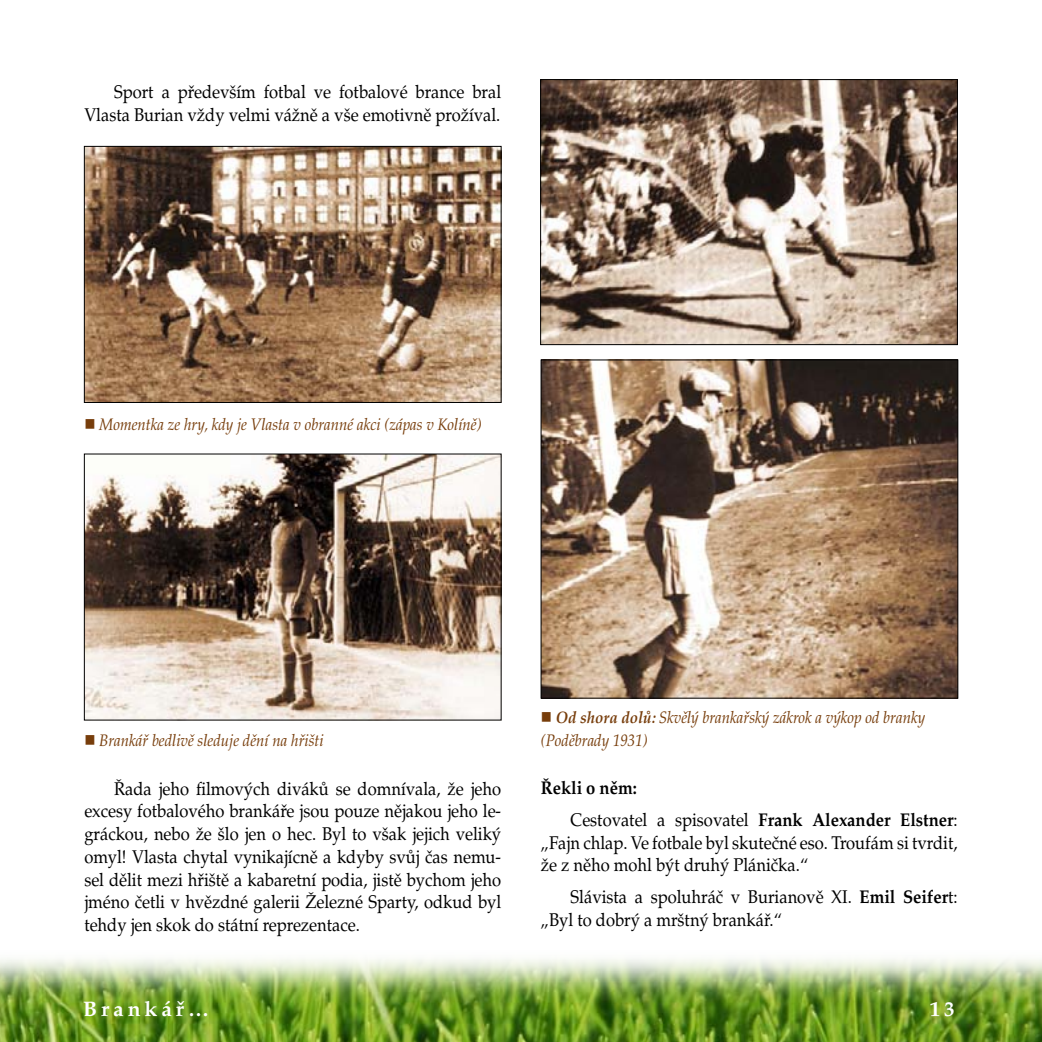
<style>
.page{position:relative;width:1042px;height:1042px;background:#fff}
.page>*{position:absolute;margin:0;border:0;box-sizing:border-box;transform-origin:0 0}
.t1{font:700 21px "Palatino CE";letter-spacing:.19em;color:#fff}
.t2{font:18.38px/22.8px "Palatino CE";color:#000;scale:.9 1}
.t3{font:700 18.38px/31.7px "Palatino CE";color:#000;scale:.9 1}
.t4{font:italic 16.62px/22.8px "Palatino CE";color:#773d0b;scale:.9 1}
.s1{font-weight:700}
.s2{font-weight:400}
</style>
<div class="page">
<img style="left:0;top:959px;width:1042px;height:83px">
<img style="left:86px;top:148px;width:413px;height:253px">
<div style="left:84px;top:146px;width:417px;height:257px;border:1px solid #000"></div>
<img style="left:86px;top:456px;width:413px;height:262px">
<img style="left:542px;top:81px;width:413px;height:262px">
<div style="left:540px;top:79px;width:417px;height:266px;border:1px solid #000"></div>
<img style="left:543px;top:362px;width:413px;height:334px">
<div style="left:541px;top:360px;width:417px;height:338px;border:1px solid #000"></div>
<p class="t2" style="left:84px;top:81px;width:464px;text-align:right">Sport a především fotbal ve fotbalové brance bral<br>Vlasta Burian vždy velmi vážně a vše emotivně prožíval.</p>
<p class="t4" style="left:84px;top:413px;width:443px">■ Momentka ze hry, kdy je Vlasta v obranné akci (zápas v Kolíně)</p>
<p class="t4" style="left:84px;top:729px;width:267px">■ Brankář bedlivě sleduje dění na hřišti</p>
<p class="t2" style="left:84px;top:777px;width:465px;text-align:justify;text-indent:30px">Řada jeho filmových diváků se domnívala, že jeho excesy fotbalového brankáře jsou pouze nějakou jeho le&shy;gráckou, nebo že šlo jen o hec. Byl to však jejich veliký omyl! Vlasta chytal vynikajícně a kdyby svůj čas nemu&shy;sel dělit mezi hřiště a kabaretní podia, jistě bychom jeho jméno četli v hvězdné galerii Železné Sparty, odkud byl tehdy jen skok do státní reprezentace.</p>
<p class="t1" style="left:83px;top:997px;width:127px">Brankář…</p>
<p class="t4" style="left:541px;top:706px;width:428px">■ <span class="s1">Od shora dolů:</span> Skvělý brankařský zákrok a výkop od branky (Poděbrady 1931)</p>
<p class="t3" style="left:570px;top:772px;width:431px;text-indent:-30px">Řekli o něm:<br><span class="s2">Cestovatel a spisovatel</span> Frank Alexander Elstner<span class="s2">:</span></p>
<p class="t2" style="left:541px;top:831px;width:464px">„Fajn chlap. Ve fotbale byl skutečné eso. Troufám si tvrdit, že z něho mohl být druhý Plánička.“</p>
<p class="t2" style="left:541px;top:886px;width:464px;text-indent:30px">Slávista a spoluhráč v Burianově XI. <span class="s1">Emil Seifer</span>t: „Byl to dobrý a mrštný brankář.“</p>
<p class="t1" style="left:930px;top:997px;width:26px">13</p>
</div>
